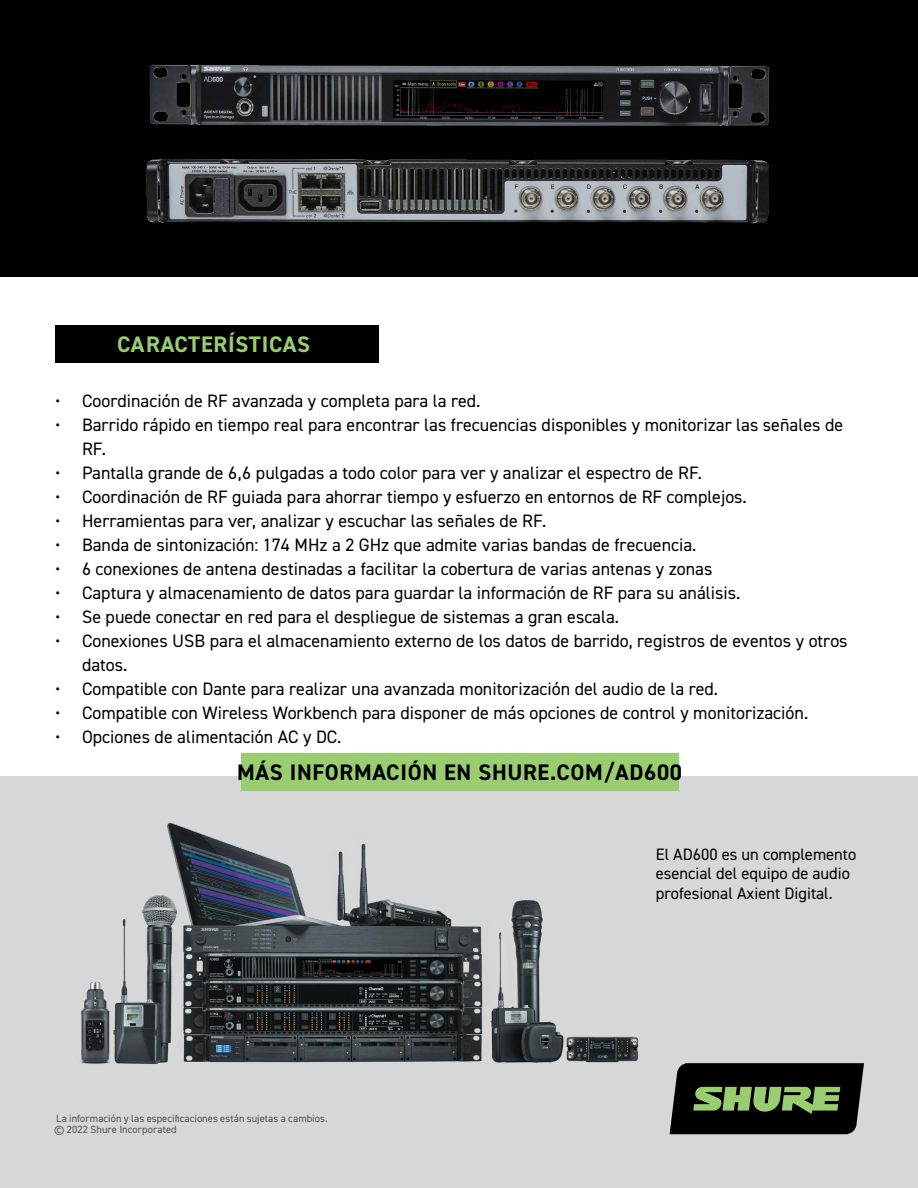
<style>
.page{position:relative;width:918px;height:1188px;background:#fff}
.page>*{position:absolute;margin:0;border:0;box-sizing:border-box;transform-origin:0 0}
.t1{font:700 22.5px "DIN2014";letter-spacing:.03em;color:#000}
.t2{font:700 22.5px "DIN2014";letter-spacing:.03em;color:#9acd70}
.t3{font:18px/24px "DIN2014";color:#000}
.t4{font:16.5px/19.5px "DIN2014";color:#000101}
.t5{font:10.5px/11.1px "DIN2014";letter-spacing:.005em;color:#4f5052}
</style>
<div class="page">
<div style="left:0;top:776px;width:918px;height:412px;background:#d5d7d8"></div>
<div style="left:0;top:0;width:918px;height:276px;background:#000101"></div>
<div style="left:55px;top:325px;width:324px;height:38px;background:#000"></div>
<img style="left:149px;top:64px;width:621px;height:62px">
<img style="left:146px;top:158px;width:623px;height:66px">
<img style="left:80px;top:822px;width:559px;height:242px">
<div style="left:241px;top:753px;width:437px;height:38px;background:#9acd70"></div>
<svg style="left:670px;top:1063px;width:194px;height:71px"></svg>
<p class="t2" style="left:117px;top:329px;width:195px">CARACTERÍSTICAS</p>
<p class="t3" style="left:55px;top:389px;width:427px">• Coordinación de RF avanzada y completa para la red.</p>
<p class="t3" style="left:82px;top:413px;width:763px;text-indent:-27px">• Barrido rápido en tiempo real para encontrar las frecuencias disponibles y monitorizar las señales de<br>RF.</p>
<p class="t3" style="left:55px;top:461px;width:649px">• Pantalla grande de 6,6 pulgadas a todo color para ver y analizar el espectro de RF.</p>
<p class="t3" style="left:55px;top:485px;width:693px">• Coordinación de RF guiada para ahorrar tiempo y esfuerzo en entornos de RF complejos.</p>
<p class="t3" style="left:55px;top:509px;width:493px">• Herramientas para ver, analizar y escuchar las señales de RF.</p>
<p class="t3" style="left:55px;top:533px;width:643px">• Banda de sintonización: 174 MHz a 2 GHz que admite varias bandas de frecuencia.</p>
<p class="t3" style="left:55px;top:557px;width:659px">• 6 conexiones de antena destinadas a facilitar la cobertura de varias antenas y zonas</p>
<p class="t3" style="left:55px;top:581px;width:687px">• Captura y almacenamiento de datos para guardar la información de RF para su análisis.</p>
<p class="t3" style="left:55px;top:605px;width:566px">• Se puede conectar en red para el despliegue de sistemas a gran escala.</p>
<p class="t3" style="left:82px;top:629px;width:767px;text-indent:-27px">• Conexiones USB para el almacenamiento externo de los datos de barrido, registros de eventos y otros datos.</p>
<p class="t3" style="left:55px;top:677px;width:665px">• Compatible con Dante para realizar una avanzada monitorización del audio de la red.</p>
<p class="t3" style="left:55px;top:701px;width:755px">• Compatible con Wireless Workbench para disponer de más opciones de control y monitorización.</p>
<p class="t3" style="left:55px;top:725px;width:288px">• Opciones de alimentación AC y DC.</p>
<p class="t1" style="left:237px;top:758px;width:446px">MÁS INFORMACIÓN EN SHURE.COM/AD600</p>
<p class="t5" style="left:54px;top:1112px;width:275px">La información y las especificaciones están sujetas a cambios. © 2022 Shure Incorporated</p>
<p class="t4" style="left:656px;top:844px;width:202px">El AD600 es un complemento esencial del equipo de audio profesional Axient Digital.</p>
</div>
